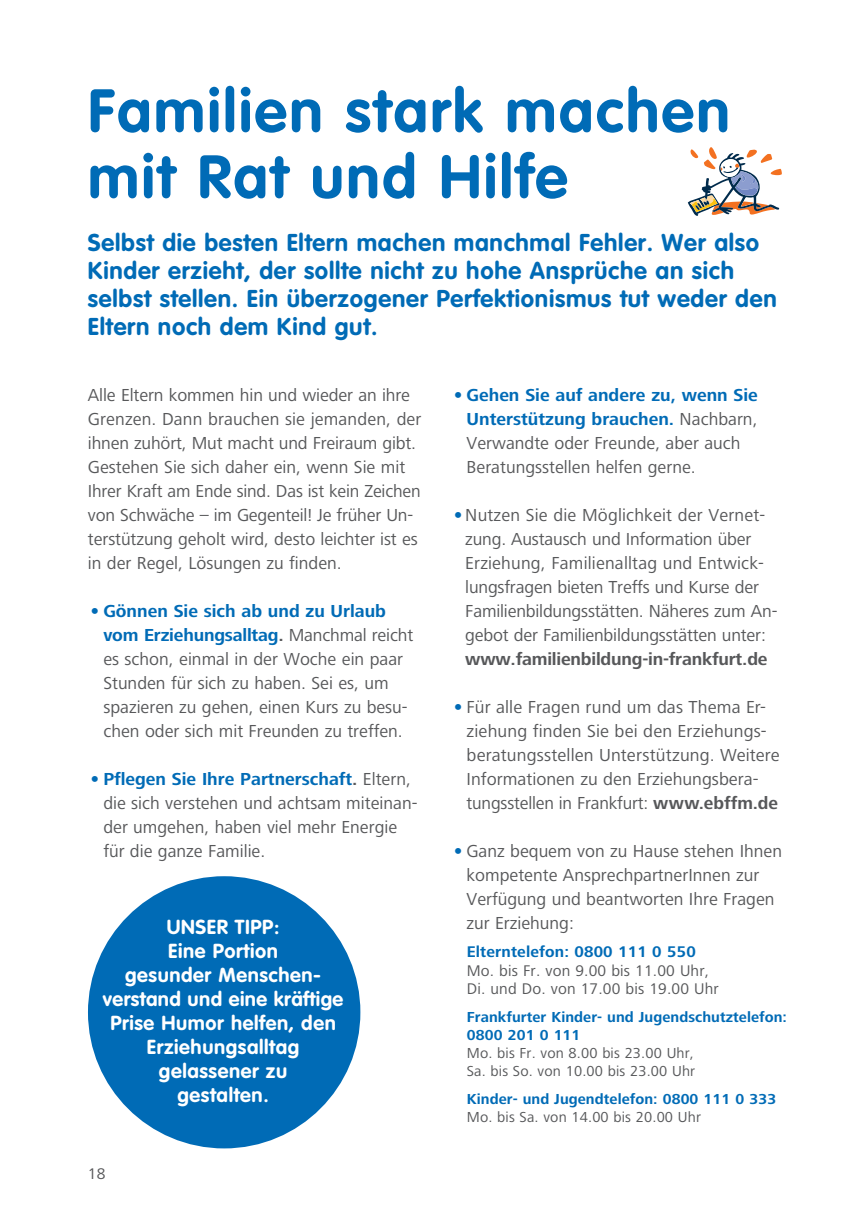
<style>
.page{position:relative;width:857px;height:1225px;background:#fff}
.page>*{position:absolute;margin:0;border:0;box-sizing:border-box;transform-origin:0 0}
.t1{font:700 60px/66px "VAG Rounded";letter-spacing:.04em;color:#006bb6}
.t2{font:700 24px/28px "VAG Rounded";letter-spacing:.03em;color:#006bb6}
.t3{font:700 20px/24px "VAG Rounded";letter-spacing:.03em;color:#fff;text-align:center}
.t4{font:18px/24px "Frutiger Next LT";color:#57585a}
.t5{font:700 18px "Frutiger Next LT";letter-spacing:-.01em;color:#57585a}
.t6{font:16px/18px "Frutiger Next LT";letter-spacing:.01em;color:#57585a}
.t7{font:700 16px "Frutiger Next LT";letter-spacing:.01em;color:#006bb6}
.t8{font:700 15px/18px "Frutiger Next LT";letter-spacing:.005em;color:#006bb6}
.t9{font:15px/18px "Frutiger Next LT";letter-spacing:.01em;color:#57585a}
.s1{font-size:26px;color:#006bb6}
.s2{font-weight:700;color:#006bb6}
.s3{font-weight:700}
</style>
<div class="page">
<div style="left:88px;top:876px;width:272px;height:272px;background:#006bb6;border-radius:50%"></div>
<svg style="left:687px;top:147px;width:95px;height:69px"></svg>
<h1 class="t1" style="left:88px;top:77px;width:643px">Familien stark machen mit Rat und Hilfe</h1>
<h2 class="t2" style="left:88px;top:228px;width:690px">Selbst die besten Eltern machen manchmal Fehler. Wer also Kinder erzieht, der sollte nicht zu hohe Ansprüche an sich selbst stellen. Ein überzogener Perfektionismus tut weder den Eltern noch dem Kind gut.</h2>
<p class="t4" style="left:88px;top:383px;width:335px">Alle Eltern kommen hin und wieder an ihre Grenzen. Dann brauchen sie jemanden, der ihnen zuhört, Mut macht und Freiraum gibt.<br>Gestehen Sie sich daher ein, wenn Sie mit Ihrer Kraft am Ende sind. Das ist kein Zeichen von Schwäche – im Gegenteil! Je früher Un&shy;terstützung geholt wird, desto leichter ist es in der Regel, Lösungen zu finden.</p>
<p class="t4" style="left:103px;top:599px;width:311px;text-indent:-15px"><span class="s1">•</span> <span class="s2">Gönnen Sie sich ab und zu Urlaub vom Erziehungsalltag</span><span class="s3">.</span> Manchmal reicht es schon, einmal in der Woche ein paar Stunden für sich zu haben. Sei es, um spazieren zu gehen, einen Kurs zu besu&shy;chen oder sich mit Freunden zu treffen.</p>
<p class="t4" style="left:103px;top:767px;width:315px;text-indent:-15px"><span class="s1">•</span> <span class="s2">Pflegen Sie Ihre Partnerschaft</span><span class="s3">.</span> Eltern, die sich verstehen und achtsam miteinan&shy;der umgehen, haben viel mehr Energie für die ganze Familie.</p>
<p class="t3" style="left:103px;top:914px;width:242px">UNSER TIPP:<br>Eine Portion<br>gesunder Menschen&shy;verstand und eine kräftige<br>Prise Humor helfen, den<br>Erziehungsalltag gelassener zu<br>gestalten.</p>
<p class="t6" style="left:88px;top:1164px;width:19px">18</p>
<p class="t4" style="left:466px;top:383px;width:293px;text-indent:-15px"><span class="s1">•</span> <span class="s2">Gehen Sie auf andere zu, wenn Sie Unterstützung brauchen.</span> Nachbarn, Verwandte oder Freunde, aber auch Beratungsstellen helfen gerne.</p>
<p class="t4" style="left:465px;top:503px;width:313px;text-indent:-14px"><span class="s1">•</span> Nutzen Sie die Möglichkeit der Vernet&shy;zung. Austausch und Information über Erziehung, Familienalltag und Entwick&shy;lungsfragen bieten Treffs und Kurse der Familienbildungsstätten. Näheres zum An&shy;gebot der Familienbildungsstätten unter:</p>
<p class="t5" style="left:465px;top:649px;width:303px">www.familienbildung-in-frankfurt.de</p>
<p class="t4" style="left:466px;top:695px;width:314px;text-indent:-15px"><span class="s1">•</span> Für alle Fragen rund um das Thema Er&shy;ziehung finden Sie bei den Erziehungs&shy;beratungsstellen Unterstützung. Weitere Informationen zu den Erziehungsbera&shy;tungsstellen in Frankfurt: <span class="s3">www.ebffm.de</span></p>
<p class="t4" style="left:466px;top:839px;width:317px;text-indent:-15px"><span class="s1">•</span>Ganz bequem von zu Hause stehen Ihnen kompetente AnsprechpartnerInnen zur<br>Verfügung und beantworten Ihre Fragen zur Erziehung:</p>
<p class="t7" style="left:466px;top:943px;width:230px">Elterntelefon: 0800 111 0 550</p>
<p class="t6" style="left:466px;top:961px;width:253px">Mo. bis Fr. von 9.00 bis 11.00 Uhr,<br>Di. und Do. von 17.00 bis 19.00 Uhr</p>
<p class="t8" style="left:466px;top:1007px;width:321px">Frankfurter Kinder- und Jugendschutztelefon:<br>0800 201 0 111</p>
<p class="t9" style="left:466px;top:1043px;width:230px">Mo. bis Fr. von 8.00 bis 23.00 Uhr,<br>Sa. bis So. von 10.00 bis 23.00 Uhr</p>
<p class="t8" style="left:466px;top:1089px;width:311px">Kinder- und Jugendtelefon: 0800 111 0 333</p>
<p class="t9" style="left:466px;top:1107px;width:235px">Mo. bis Sa. von 14.00 bis 20.00 Uhr</p>
</div>
